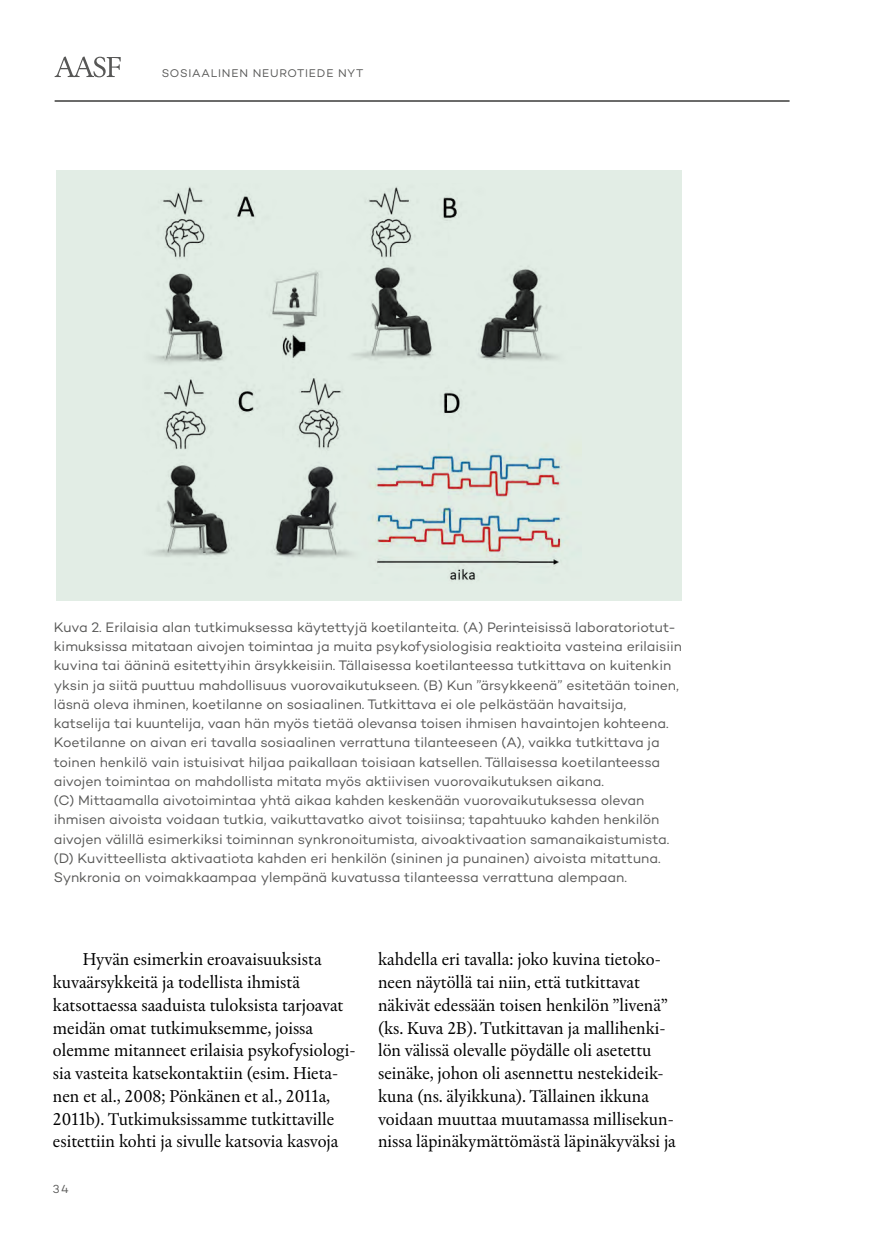
<style>
.page{position:relative;width:874px;height:1241px;background:#fff}
.page>*{position:absolute;margin:0;border:0;box-sizing:border-box;transform-origin:0 0}
.t1{font:17.5px/22.8px "Chassi S";color:#000}
.t2{font:14px/19.2px "Campton";letter-spacing:-.005em;color:#575756}
.t3{font:11.9px "Campton";color:#575756}
.t4{font:11.38px "Campton";letter-spacing:.07em;color:#575756}
</style>
<div class="page">
<hr style="left:55px;top:100px;width:734px;height:2px;background:#575756">
<svg style="left:55px;top:56px;width:66px;height:21px"></svg>
<div style="left:56px;top:170px;width:625px;height:431px;background:#e2ede5"></div>
<img style="left:150px;top:187px;width:414px;height:393px">
<p class="t4" style="left:162px;top:66px;width:203px">SOSIAALINEN NEUROTIEDE NYT</p>
<p class="t2" style="left:54px;top:617px;width:629px">Kuva 2. Erilaisia alan tutkimuksessa käytettyjä koetilanteita. (A) Perinteisissä laboratoriotut&shy;kimuksissa mitataan aivojen toimintaa ja muita psykofysiologisia reaktioita vasteina erilaisiin kuvina tai ääninä esitettyihin ärsykkeisiin. Tällaisessa koetilanteessa tutkittava on kuitenkin yksin ja siitä puuttuu mahdollisuus vuorovaikutukseen. (B) Kun ”ärsykkeenä” esitetään toinen, läsnä oleva ihminen, koetilanne on sosiaalinen. Tutkittava ei ole pelkästään havaitsija, katselija tai kuuntelija, vaan hän myös tietää olevansa toisen ihmisen havaintojen kohteena.<br>Koetilanne on aivan eri tavalla sosiaalinen verrattuna tilanteeseen (A), vaikka tutkittava ja toinen henkilö vain istuisivat hiljaa paikallaan toisiaan katsellen. Tällaisessa koetilanteessa aivojen toimintaa on mahdollista mitata myös aktiivisen vuorovaikutuksen aikana.<br>(C) Mittaamalla aivotoimintaa yhtä aikaa kahden keskenään vuorovaikutuksessa olevan ihmisen aivoista voidaan tutkia, vaikuttavatko aivot toisiinsa; tapahtuuko kahden henkilön aivojen välillä esimerkiksi toiminnan synkronoitumista, aivoaktivaation samanaikaistumista. (D) Kuvitteellista aktivaatiota kahden eri henkilön (sininen ja punainen) aivoista mitattuna.<br>Synkronia on voimakkaampaa ylempänä kuvatussa tilanteessa verrattuna alempaan.</p>
<p class="t1" style="left:53px;top:947px;width:304px;text-indent:30px">Hyvän esimerkin eroavaisuuksista kuvaärsykkeitä ja todellista ihmistä katsottaessa saaduista tuloksista tarjoavat meidän omat tutkimuksemme, joissa olemme mitanneet erilaisia psykofysiologi&shy;sia vasteita katsekontaktiin (esim. Hieta&shy;nen et al., 2008; Pönkänen et al., 2011a, 2011b). Tutkimuksissamme tutkittaville esitettiin kohti ja sivulle katsovia kasvoja</p>
<p class="t1" style="left:378px;top:947px;width:299px">kahdella eri tavalla: joko kuvina tietoko&shy;neen näytöllä tai niin, että tutkittavat näkivät edessään toisen henkilön ”livenä” (ks. Kuva 2B). Tutkittavan ja mallihenki&shy;lön välissä olevalle pöydälle oli asetettu seinäke, johon oli asennettu nestekideik&shy;kuna (ns. älyikkuna). Tällainen ikkuna voidaan muuttaa muutamassa millisekun&shy;nissa läpinäkymättömästä läpinäkyväksi ja</p>
<p class="t3" style="left:53px;top:1181px;width:17px">34</p>
</div>
